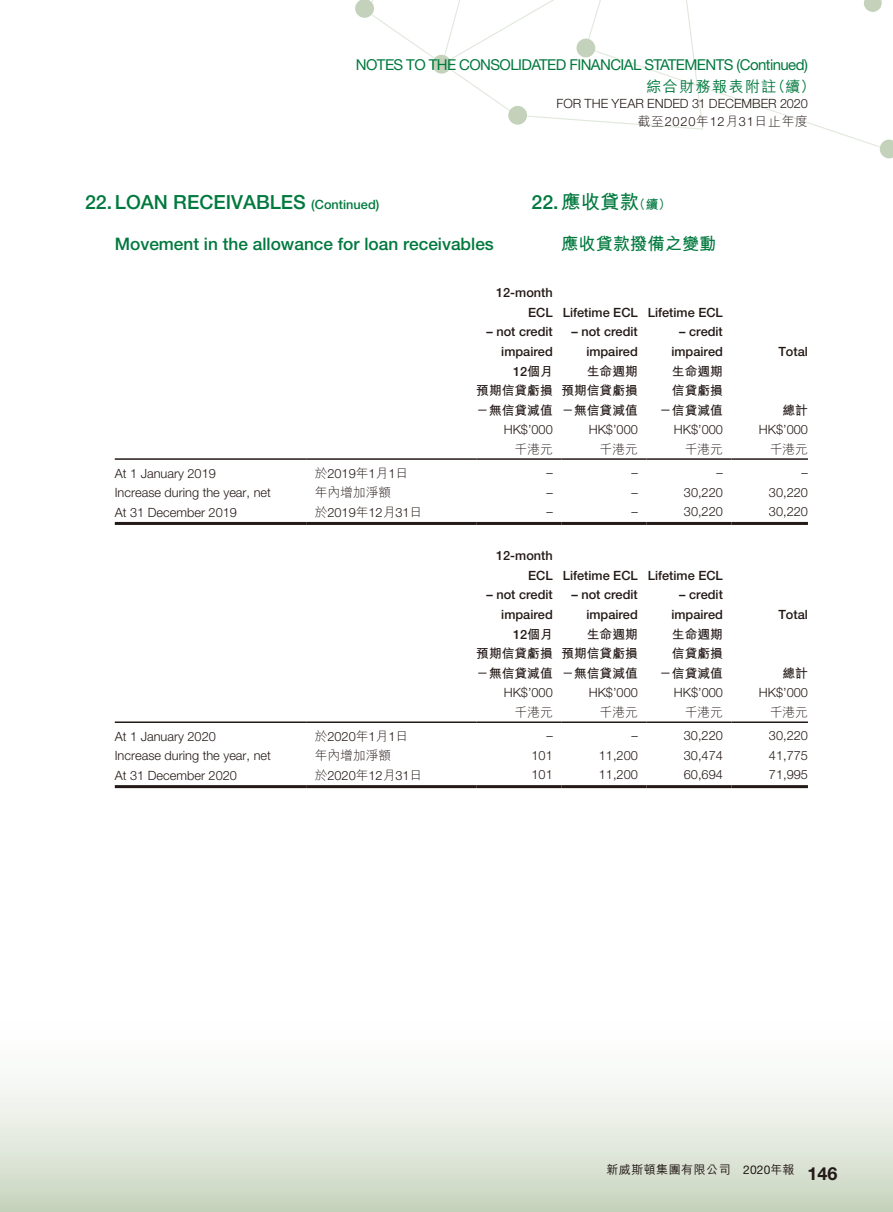
<style>
.page{position:relative;width:893px;height:1212px;background:#fff}
.page>*{position:absolute;margin:0;border:0;box-sizing:border-box;transform-origin:0 0}
.t1{font:500 19.5px "Helvetica Neue LT Std";color:#00793e}
.t2{font:700 19.5px "M Hei HK";color:#00793e}
.t3{font:700 18px "Helvetica Neue LT Std";color:#231916}
.t4{font:500 17.25px "Helvetica Neue LT Std";color:#00793e}
.t5{font:700 17.25px "M Hei HK";color:#00793e}
.t6{font:15px "Helvetica Neue LT Std";letter-spacing:-.04em;color:#00793e}
.t7{font:500 15px "M Hei HK";letter-spacing:.095em;color:#00793e}
.t8{font:300 12.75px "Helvetica Neue LT Std";color:#231916}
.t9{font:500 12.75px/19.5px "Helvetica Neue LT Std";color:#231916;text-align:right}
.t10{font:700 12.75px/19.5px "M Hei HK";color:#231916}
.t11{font:300 12.75px "M Hei HK";color:#231916}
.t12{font:500 12.75px "Helvetica Neue LT Std";color:#00793e}
.t13{font:700 12.75px "M Hei HK";color:#00793e}
.t14{font:500 12px "M Hei HK";letter-spacing:.04em;color:#231916}
.t15{font:12px "Helvetica Neue LT Std";color:#231916}
.s1{font-family:"Helvetica Neue LT Std"}
.s2{font-family:"Helvetica Neue LT Std";font-weight:500}
.s3{font-family:"M Hei HK";font-weight:700}
.s4{font-family:"M Hei HK"}
.s5{font-family:"M Hei HK";font-weight:500}
</style>
<div class="page">
<svg style="left:386px;top:0;width:318px;height:130px"></svg>
<img style="left:496px;top:94px;width:43px;height:36px">
<svg style="left:508px;top:105px;width:20px;height:20px"></svg>
<img style="left:420px;top:43px;width:44px;height:43px">
<svg style="left:432px;top:54px;width:20px;height:20px"></svg>
<img style="left:564px;top:26px;width:44px;height:44px">
<svg style="left:576px;top:38px;width:20px;height:20px"></svg>
<img style="left:374px;top:16px;width:12px;height:9px">
<svg style="left:355px;top:0;width:19px;height:18px"></svg>
<svg style="left:841px;top:0;width:52px;height:159px"></svg>
<div style="left:0;top:962px;width:893px;height:250px;background:linear-gradient(to bottom,#fff,#d1dcc9)"></div>
<hr style="left:115px;top:458px;width:191px;height:2px;background:#231916">
<hr style="left:306px;top:458px;width:170px;height:2px;background:#231916">
<hr style="left:476px;top:458px;width:85px;height:2px;background:#231916">
<hr style="left:561px;top:458px;width:85px;height:2px;background:#231916">
<hr style="left:646px;top:458px;width:85px;height:2px;background:#231916">
<hr style="left:731px;top:458px;width:77px;height:2px;background:#231916">
<hr style="left:115px;top:522px;width:191px;height:3px;background:#231916">
<hr style="left:306px;top:522px;width:170px;height:3px;background:#231916">
<hr style="left:476px;top:522px;width:85px;height:3px;background:#231916">
<hr style="left:561px;top:522px;width:85px;height:3px;background:#231916">
<hr style="left:646px;top:522px;width:85px;height:3px;background:#231916">
<hr style="left:731px;top:522px;width:77px;height:3px;background:#231916">
<hr style="left:115px;top:721px;width:191px;height:2px;background:#231916">
<hr style="left:306px;top:721px;width:170px;height:2px;background:#231916">
<hr style="left:476px;top:721px;width:85px;height:2px;background:#231916">
<hr style="left:561px;top:721px;width:85px;height:2px;background:#231916">
<hr style="left:646px;top:721px;width:85px;height:2px;background:#231916">
<hr style="left:731px;top:721px;width:77px;height:2px;background:#231916">
<hr style="left:115px;top:785px;width:191px;height:3px;background:#231916">
<hr style="left:306px;top:785px;width:170px;height:3px;background:#231916">
<hr style="left:476px;top:785px;width:85px;height:3px;background:#231916">
<hr style="left:561px;top:785px;width:85px;height:3px;background:#231916">
<hr style="left:646px;top:785px;width:85px;height:3px;background:#231916">
<hr style="left:731px;top:785px;width:77px;height:3px;background:#231916">
<p class="t6" style="left:356px;top:56px;width:453px">NOTES TO THE CONSOLIDATED FINANCIAL STATEMENTS (Continued(</p>
<p class="t7" style="left:770px;top:75px;width:46px">（續(</p>
<p class="t7" style="left:646px;top:75px;width:131px">綜合財務報表附註</p>
<p class="t8" style="left:557px;top:96px;width:253px">FOR THE YEAR ENDED 31 DECEMBER 2020</p>
<p class="t11" style="left:638px;top:115px;width:172px">截至<span class="s1">2020</span>年<span class="s1">12</span>月<span class="s1">31</span>日止年度</p>
<h1 class="t1" style="left:85px;top:190px;width:222px">22.LOAN RECEIVABLES</h1>
<h3 class="t4" style="left:115px;top:233px;width:381px">Movement in the allowance for loan receivables</h3>
<p class="t12" style="left:311px;top:197px;width:70px">(Continued(</p>
<h1 class="t2" style="left:531px;top:187px;width:109px"><span class="s2">22.</span>應收貸款</h1>
<h3 class="t5" style="left:561px;top:231px;width:157px">應收貸款撥備之變動</h3>
<p class="t13" style="left:633px;top:195px;width:40px">（續(</p>
<p class="t9" style="left:496px;top:283px;width:58px">12-month<br>ECL</p>
<p class="t9" style="left:486px;top:322px;width:68px">– not credit impaired</p>
<p class="t9" style="left:563px;top:302px;width:77px">Lifetime ECL</p>
<p class="t9" style="left:571px;top:322px;width:68px">– not credit impaired</p>
<p class="t9" style="left:648px;top:302px;width:77px">Lifetime ECL</p>
<p class="t9" style="left:679px;top:322px;width:45px">– credit</p>
<p class="t9" style="left:671px;top:341px;width:53px">impaired</p>
<p class="t9" style="left:778px;top:341px;width:31px">Total</p>
<p class="t9" style="left:513px;top:361px;width:41px">12<span class="s3">個月</span></p>
<p class="t10" style="left:476px;top:380px;width:78px">預期信貸虧損－無信貸減值</p>
<p class="t10" style="left:561px;top:360px;width:78px;text-align:justify;text-indent:26px">生命週期預期信貸虧損－無信貸減值</p>
<p class="t10" style="left:672px;top:360px;width:52px">生命週期信貸虧損</p>
<p class="t10" style="left:659px;top:399px;width:65px">－信貸減值</p>
<p class="t10" style="left:782px;top:399px;width:27px">總計</p>
<p class="t8" style="left:504px;top:421px;width:51px">HK ’$ 000</p>
<p class="t8" style="left:589px;top:421px;width:51px">HK ’$ 000</p>
<p class="t8" style="left:674px;top:421px;width:51px">HK ’$ 000</p>
<p class="t8" style="left:759px;top:421px;width:51px">HK ‘$ 000</p>
<p class="t11" style="left:515px;top:442px;width:40px">千港元</p>
<p class="t11" style="left:600px;top:442px;width:40px">千港元</p>
<p class="t11" style="left:685px;top:442px;width:40px">千港元</p>
<p class="t11" style="left:770px;top:442px;width:40px">千港元</p>
<p class="t8" style="left:115px;top:465px;width:103px">At 1 January 2019</p>
<p class="t8" style="left:315px;top:465px;width:95px"><span class="s4">於</span>2019<span class="s4">年月</span>1 <span class="s4">日</span>1</p>
<p class="t8" style="left:546px;top:465px;width:8px">–</p>
<p class="t8" style="left:631px;top:465px;width:8px">–</p>
<p class="t8" style="left:716px;top:465px;width:8px">–</p>
<p class="t8" style="left:801px;top:465px;width:8px">–</p>
<p class="t8" style="left:115px;top:485px;width:158px">Increase during the year, net</p>
<p class="t11" style="left:315px;top:486px;width:78px">年內增加淨額</p>
<p class="t8" style="left:546px;top:484px;width:8px">–</p>
<p class="t8" style="left:631px;top:484px;width:8px">–</p>
<p class="t8" style="left:684px;top:484px;width:40px">30,220</p>
<p class="t8" style="left:769px;top:484px;width:40px">30,220</p>
<p class="t8" style="left:115px;top:504px;width:124px">At 31 December 2019</p>
<p class="t8" style="left:315px;top:504px;width:109px"><span class="s4">於</span>2019<span class="s4">年</span>12<span class="s4">月</span>31<span class="s4">日</span></p>
<p class="t8" style="left:546px;top:504px;width:8px">–</p>
<p class="t8" style="left:631px;top:504px;width:8px">–</p>
<p class="t8" style="left:684px;top:504px;width:40px">30,220</p>
<p class="t8" style="left:769px;top:504px;width:40px">30,220</p>
<p class="t9" style="left:496px;top:546px;width:58px">12-month<br>ECL</p>
<p class="t9" style="left:486px;top:585px;width:68px">– not credit impaired</p>
<p class="t9" style="left:563px;top:565px;width:77px">Lifetime ECL</p>
<p class="t9" style="left:571px;top:585px;width:68px">– not credit impaired</p>
<p class="t9" style="left:648px;top:565px;width:77px">Lifetime ECL</p>
<p class="t9" style="left:679px;top:585px;width:45px">– credit</p>
<p class="t9" style="left:671px;top:604px;width:53px">impaired</p>
<p class="t9" style="left:778px;top:604px;width:31px">Total</p>
<p class="t9" style="left:513px;top:624px;width:41px">12<span class="s3">個月</span></p>
<p class="t10" style="left:476px;top:643px;width:78px">預期信貸虧損－無信貸減值</p>
<p class="t10" style="left:561px;top:623px;width:78px;text-align:justify;text-indent:26px">生命週期預期信貸虧損－無信貸減值</p>
<p class="t10" style="left:672px;top:623px;width:52px">生命週期信貸虧損</p>
<p class="t10" style="left:659px;top:662px;width:65px">－信貸減值</p>
<p class="t10" style="left:782px;top:662px;width:27px">總計</p>
<p class="t8" style="left:504px;top:684px;width:51px">HK ’$ 000</p>
<p class="t8" style="left:589px;top:684px;width:51px">HK ’$ 000</p>
<p class="t8" style="left:674px;top:684px;width:51px">HK ’$ 000</p>
<p class="t8" style="left:759px;top:684px;width:51px">HK ‘$ 000</p>
<p class="t11" style="left:515px;top:705px;width:40px">千港元</p>
<p class="t11" style="left:600px;top:705px;width:40px">千港元</p>
<p class="t11" style="left:685px;top:705px;width:40px">千港元</p>
<p class="t11" style="left:770px;top:705px;width:40px">千港元</p>
<p class="t8" style="left:115px;top:728px;width:103px">At 1 January 2020</p>
<p class="t8" style="left:315px;top:728px;width:95px"><span class="s4">於</span>2020<span class="s4">年月</span>1 <span class="s4">日</span>1</p>
<p class="t8" style="left:546px;top:728px;width:8px">–</p>
<p class="t8" style="left:631px;top:728px;width:8px">–</p>
<p class="t8" style="left:684px;top:728px;width:40px">30,220</p>
<p class="t8" style="left:769px;top:728px;width:40px">30,220</p>
<p class="t8" style="left:115px;top:748px;width:158px">Increase during the year, net</p>
<p class="t11" style="left:315px;top:749px;width:78px">年內增加淨額</p>
<p class="t8" style="left:531px;top:747px;width:23px">101</p>
<p class="t8" style="left:599px;top:747px;width:40px">11,200</p>
<p class="t8" style="left:684px;top:747px;width:40px">30,474</p>
<p class="t8" style="left:769px;top:747px;width:40px">41,775</p>
<p class="t8" style="left:115px;top:767px;width:124px">At 31 December 2020</p>
<p class="t8" style="left:315px;top:767px;width:109px"><span class="s4">於</span>2020<span class="s4">年</span>12<span class="s4">月</span>31<span class="s4">日</span></p>
<p class="t8" style="left:531px;top:767px;width:23px">101</p>
<p class="t8" style="left:599px;top:767px;width:40px">11,200</p>
<p class="t8" style="left:684px;top:767px;width:40px">60,694</p>
<p class="t8" style="left:769px;top:767px;width:40px">71,995</p>
<p class="t14" style="left:606px;top:1161px;width:126px">新威斯頓集團有限公司</p>
<p class="t15" style="left:743px;top:1162px;width:53px">2020<span class="s5">年報</span></p>
<h2 class="t3" style="left:807px;top:1162px;width:32px">146</h2>
</div>
